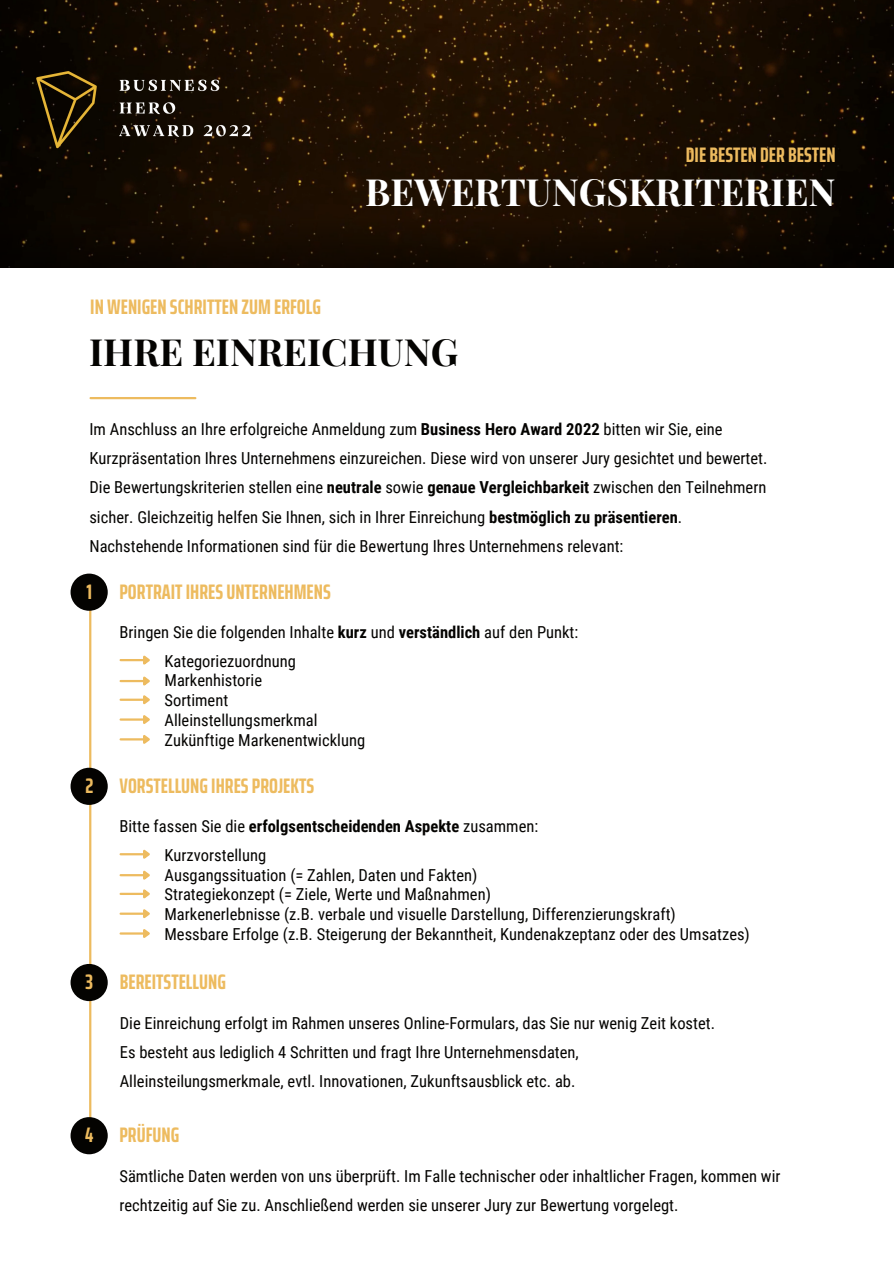
<style>
.page{position:relative;width:894px;height:1264px;background:#fff}
.page>*{position:absolute;margin:0;border:0;box-sizing:border-box;transform-origin:0 0}
.t1{font:700 37.5px "Playfair Display";color:#fff}
.t2{font:700 37.5px "Playfair Display";color:#040301}
.t3{font:700 extra-condensed 21px "Saira";color:#edbb5f}
.t4{font:16.5px/29.2px "Roboto Condensed";color:#040301}
.t5{font:700 16.5px "Roboto Condensed";color:#040301}
.s1{font-weight:700}
.s2{font-weight:400}
</style>
<div class="page">
<img style="left:0;top:0;width:893px;height:267px">
<img style="left:5px;top:15px;width:276px;height:198px">
<hr style="left:90px;top:397px;width:105px;height:2px;background:#edbb5f">
<hr style="left:121px;top:659px;width:22px;height:2px;background:#edbb5f">
<svg style="left:141px;top:655px;width:9px;height:10px"></svg>
<hr style="left:121px;top:680px;width:22px;height:2px;background:#edbb5f">
<hr style="left:121px;top:698px;width:22px;height:3px;background:#edbb5f">
<svg style="left:141px;top:676px;width:9px;height:29px"></svg>
<hr style="left:121px;top:718px;width:22px;height:2px;background:#edbb5f">
<hr style="left:121px;top:738px;width:22px;height:2px;background:#edbb5f">
<svg style="left:141px;top:715px;width:9px;height:29px"></svg>
<hr style="left:121px;top:853px;width:22px;height:2px;background:#edbb5f">
<svg style="left:141px;top:849px;width:9px;height:10px"></svg>
<hr style="left:121px;top:874px;width:22px;height:2px;background:#edbb5f">
<hr style="left:121px;top:892px;width:22px;height:3px;background:#edbb5f">
<svg style="left:141px;top:870px;width:9px;height:29px"></svg>
<hr style="left:121px;top:912px;width:22px;height:2px;background:#edbb5f">
<svg style="left:141px;top:909px;width:9px;height:10px"></svg>
<hr style="left:121px;top:932px;width:22px;height:2px;background:#edbb5f">
<svg style="left:141px;top:929px;width:9px;height:9px"></svg>
<hr style="left:89px;top:606px;width:2px;height:540px;background:#edbb5f">
<div style="left:70px;top:573px;width:38px;height:37px;background:#040301;border-radius:50%"></div>
<div style="left:70px;top:767px;width:38px;height:38px;background:#040301;border-radius:50%"></div>
<div style="left:70px;top:963px;width:38px;height:38px;background:#040301;border-radius:50%"></div>
<div style="left:70px;top:1117px;width:38px;height:37px;background:#040301;border-radius:50%"></div>
<p class="t3" style="left:685px;top:138px;width:151px">DIE BESTEN DER BESTEN</p>
<p class="t3" style="left:90px;top:290px;width:232px">INWENIGEN SCHRITTEN ZUMERFOLG</p>
<p class="t1" style="left:365px;top:165px;width:471px">BEWERTUNGSKRITERIEN</p>
<p class="t2" style="left:89px;top:326px;width:371px">IHRE EINREICHUNG</p>
<p class="t4" style="left:89px;top:414px;width:679px">Im Anschluss an Ihre erfolgreiche Anmeldung zum <span class="s1">Business Hero Award 2022</span> bitten wir Sie, eine<br>Kurzpräsentation Ihres Unternehmens einzureichen. Diese wird von unserer Jury gesichtet und bewertet.</p>
<p class="t4" style="left:89px;top:473px;width:678px">Die Bewertungskriterien stellen eine <span class="s1">neutrale</span> sowie <span class="s1">genaue Vergleichbarkeit</span> zwischen den Teilnehmern sicher. Gleichzeitig helfen Sie Ihnen, sich in Ihrer Einreichung <span class="s1">bestmöglich zu präsentieren</span>.</p>
<p class="t4" style="left:89px;top:531px;width:535px">Nachstehende Informationen sind für die Bewertung Ihres Unternehmens relevant:</p>
<p class="t3" style="left:119px;top:575px;width:213px">PORTRAITIHRES UNTERNEHMENS</p>
<p class="t4" style="left:119px;top:618px;width:460px">Bringen Sie die folgenden Inhalte <span class="s1">kurz</span> und <span class="s1">verständlich</span> auf den Punkt:</p>
<p class="t4" style="left:164px;top:646px;width:133px">Kategoriezuordnung</p>
<p class="t4" style="left:164px;top:666px;width:99px">Markenhistorie</p>
<p class="t4" style="left:164px;top:686px;width:65px">Sortiment</p>
<p class="t4" style="left:164px;top:705px;width:154px">Alleinstellungsmerkmal</p>
<p class="t4" style="left:164px;top:725px;width:202px">Zukünftige Markenentwicklung</p>
<p class="t3" style="left:87px;top:575px;width:7px">1</p>
<p class="t3" style="left:85px;top:769px;width:9px">2</p>
<p class="t3" style="left:86px;top:965px;width:9px">3</p>
<p class="t3" style="left:85px;top:1118px;width:10px">4</p>
<p class="t3" style="left:119px;top:769px;width:196px">VORSTELLUNG IHRES PROJEKTS</p>
<p class="t5" style="left:119px;top:817px;width:420px"><span class="s2">Bitte fassen Sie die</span> erfolgsentscheidenden Aspekte <span class="s2">zusammen:</span></p>
<p class="t4" style="left:164px;top:840px;width:103px">Kurzvorstellung</p>
<p class="t4" style="left:164px;top:860px;width:314px">Ausgangssituation (= Zahlen, Daten und Fakten)</p>
<p class="t4" style="left:164px;top:880px;width:328px">Strategiekonzept (= Ziele, Werte und Maßnahmen)</p>
<p class="t4" style="left:164px;top:899px;width:512px">Markenerlebnisse (z.B. verbale und visuelle Darstellung, Differenzierungskraft)</p>
<p class="t4" style="left:164px;top:919px;width:586px">Messbare Erfolge (z.B. Steigerung der Bekanntheit, Kundenakzeptanz oder des Umsatzes)</p>
<p class="t3" style="left:120px;top:965px;width:108px">BEREITSTELLUNG</p>
<p class="t4" style="left:120px;top:1008px;width:596px">Die Einreichung erfolgt im Rahmen unseres Online-Formulars, das Sie nur wenig Zeit kostet.<br>Es besteht aus lediglich 4 Schritten und fragt Ihre Unternehmensdaten,<br>Alleinsteilungsmerkmale, evtl. Innovationen, Zukunftsausblick etc. ab.</p>
<p class="t3" style="left:119px;top:1118px;width:61px">PRÜFUNG</p>
<p class="t4" style="left:119px;top:1161px;width:662px">Sämtliche Daten werden von uns überprüft. Im Falle technischer oder inhaltlicher Fragen, kommen wir rechtzeitig auf Sie zu. Anschließend werden sie unserer Jury zur Bewertung vorgelegt.</p>
</div>
